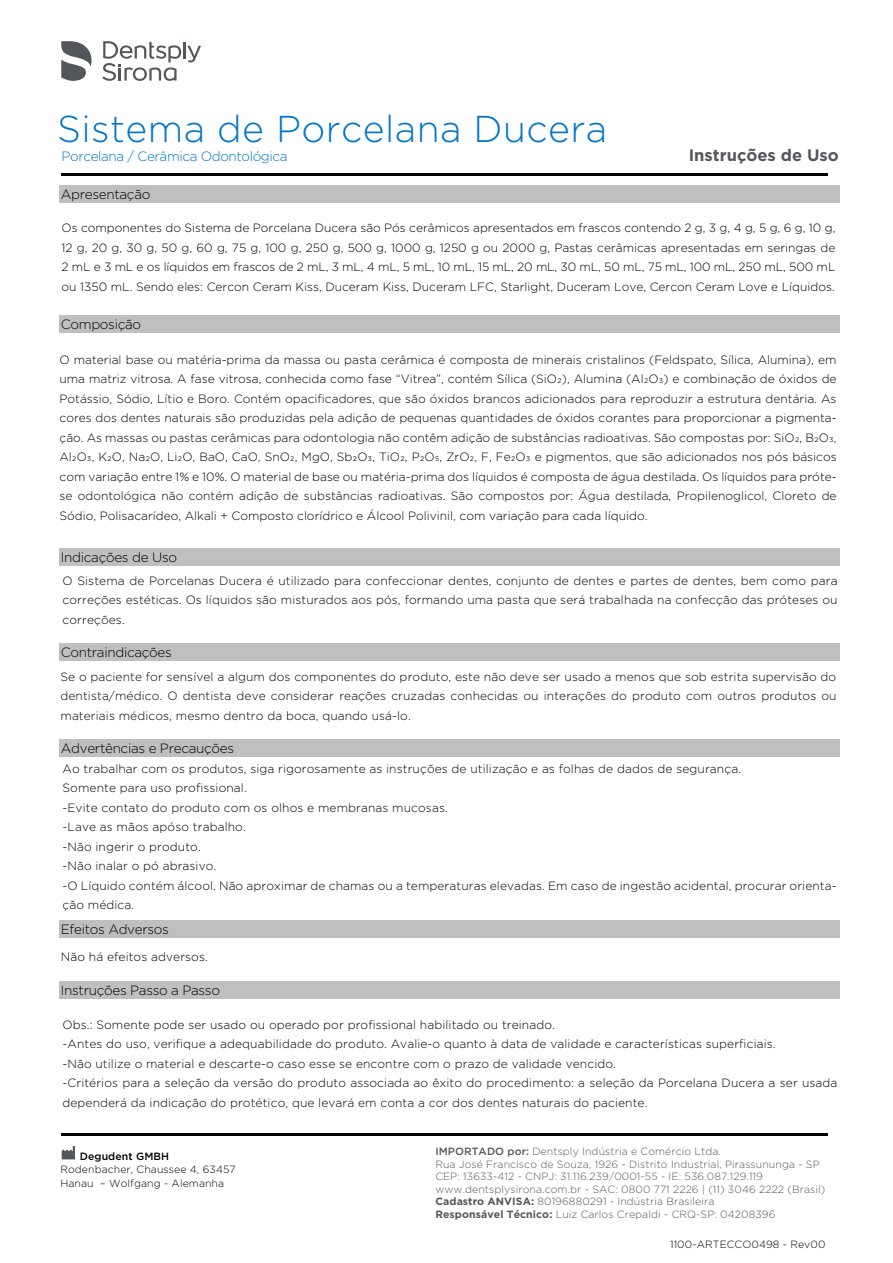
<style>
.page{position:relative;width:893px;height:1263px;background:#fff}
.page>*{position:absolute;margin:0;border:0;box-sizing:border-box;transform-origin:0 0}
.t1{font:300 37.35px "Gotham";letter-spacing:.01em;color:#0076c8}
.t2{font:700 16.5px "Gotham";color:#54575a}
.t3{font:300 13.5px "Gotham";letter-spacing:-.025em;color:#000}
.t4{font:300 13.5px "Gotham";letter-spacing:-.03em;color:#0076c8}
.t5{font:300 12px/19.5px "Gotham";letter-spacing:.01em;color:#000;text-align:justify}
.t6{font:300 10.5px/12.6px "Gotham";letter-spacing:.01em;color:#54575a}
.t7{font:300 10.5px/13.5px "Gotham";letter-spacing:.01em;color:#000}
.t8{font:500 10.5px "Gotham";letter-spacing:.01em;color:#000}
.s1{font-weight:500}
.s2{font-weight:700}
</style>
<div class="page">
<hr style="left:61px;top:173px;width:767px;height:2px;background:#000">
<hr style="left:61px;top:1133px;width:767px;height:3px;background:#000">
<div style="left:59px;top:185px;width:780px;height:18px;background:#bfbfbf"></div>
<div style="left:59px;top:315px;width:780px;height:17px;background:#bfbfbf"></div>
<div style="left:59px;top:548px;width:780px;height:17px;background:#bfbfbf"></div>
<div style="left:59px;top:644px;width:780px;height:17px;background:#bfbfbf"></div>
<div style="left:59px;top:739px;width:780px;height:17px;background:#bfbfbf"></div>
<div style="left:59px;top:920px;width:780px;height:18px;background:#bfbfbf"></div>
<div style="left:59px;top:981px;width:780px;height:17px;background:#bfbfbf"></div>
<hr style="left:183px;top:42px;width:3px;height:17px;background:#54575a">
<svg style="left:187px;top:46px;width:14px;height:16px"></svg>
<svg style="left:102px;top:41px;width:79px;height:40px"></svg>
<svg style="left:61px;top:41px;width:31px;height:40px"></svg>
<svg style="left:62px;top:1146px;width:13px;height:13px"></svg>
<h1 class="t1" style="left:57px;top:105px;width:551px">Sistema de Porcelana Ducera</h1>
<p class="t4" style="left:62px;top:147px;width:227px">Porcelana / Cerâmica Odontológica</p>
<h2 class="t2" style="left:689px;top:144px;width:152px">Instruções de Uso</h2>
<p class="t3" style="left:61px;top:186px;width:91px">Apresentação</p>
<p class="t5" style="left:62px;top:218px;width:775px">Os componentes do Sistema de Porcelana Ducera são Pós cerâmicos apresentados em frascos contendo 2 g, 3 g, 4 g, 5 g, 6 g, 10 g, 12 g, 20 g, 30 g, 50 g, 60 g, 75 g, 100 g, 250 g, 500 g, 1000 g, 1250 g ou 2000 g, Pastas cerâmicas apresentadas em seringas de 2 mL e 3 mL e os líquidos em frascos de 2 mL, 3 mL, 4 mL, 5 mL, 10 mL, 15 mL, 20 mL, 30 mL, 50 mL, 75 mL, 100 mL, 250 mL, 500 mL ou 1350 mL. Sendo eles: Cercon Ceram Kiss, Duceram Kiss, Duceram LFC, Starlight, Duceram Love, Cercon Ceram Love e Líquidos.</p>
<p class="t3" style="left:61px;top:315px;width:82px">Composição</p>
<p class="t5" style="left:59px;top:349px;width:779px">O material base ou matéria-prima da massa ou pasta cerâmica é composta de minerais cristalinos (Feldspato, Sílica, Alumina), em uma matriz vitrosa. A fase vitrosa, conhecida como fase “Vitrea”, contém Sílica (SiO2), Alumina (Al2O3) e combinação de óxidos de Potássio, Sódio, Lítio e Boro. Contém opacificadores, que são óxidos brancos adicionados para reproduzir a estrutura dentária. As cores dos dentes naturais são produzidas pela adição de pequenas quantidades de óxidos corantes para proporcionar a pigmenta&shy;ção. As massas ou pastas cerâmicas para odontologia não contêm adição de substâncias radioativas. São compostas por: SiO2, B2O3, Al2O3, K2O, Na2O, Li2O, BaO, CaO, SnO2, MgO, Sb2O3, TiO2, P2O5, ZrO2, F, Fe2O3 e pigmentos, que são adicionados nos pós básicos com variação entre 1% e 10%. O material de base ou matéria-prima dos líquidos é composta de água destilada. Os líquidos para próte&shy;se odontológica não contém adição de substâncias radioativas. São compostos por: Água destilada, Propilenoglicol, Cloreto de Sódio, Polisacarídeo, Alkali + Composto clorídrico e Álcool Polivinil, com variação para cada líquido.</p>
<p class="t3" style="left:61px;top:549px;width:118px">Indicações de Uso</p>
<p class="t5" style="left:62px;top:570px;width:776px">O Sistema de Porcelanas Ducera é utilizado para confeccionar dentes, conjunto de dentes e partes de dentes, bem como para correções estéticas. Os líquidos são misturados aos pós, formando uma pasta que será trabalhada na confecção das próteses ou correções.</p>
<p class="t3" style="left:61px;top:644px;width:113px">Contraindicações</p>
<p class="t5" style="left:60px;top:666px;width:778px">Se o paciente for sensível a algum dos componentes do produto, este não deve ser usado a menos que sob estrita supervisão do dentista/médico. O dentista deve considerar reações cruzadas conhecidas ou interações do produto com outros produtos ou materiais médicos, mesmo dentro da boca, quando usá-lo.</p>
<p class="t3" style="left:61px;top:739px;width:175px">Advertências e Precauções</p>
<p class="t5" style="left:62px;top:758px;width:776px;text-align:left">Ao trabalhar com os produtos, siga rigorosamente as instruções de utilização e as folhas de dados de segurança.<br>Somente para uso profissional.<br>-Evite contato do produto com os olhos e membranas mucosas.<br>-Lave as mãos apóso trabalho.<br>-Não ingerir o produto.<br>-Não inalar o pó abrasivo.<br>-O Líquido contém álcool. Não aproximar de chamas ou a temperaturas elevadas. Em caso de ingestão acidental, procurar orienta&shy;ção médica.</p>
<p class="t3" style="left:61px;top:921px;width:110px">Efeitos Adversos</p>
<p class="t5" style="left:61px;top:946px;width:149px">Não há efeitos adversos.</p>
<p class="t3" style="left:61px;top:981px;width:161px">Instruções Passo a Passo</p>
<p class="t5" style="left:62px;top:1014px;width:776px;text-align:left">Obs.: Somente pode ser usado ou operado por profissional habilitado ou treinado.<br>-Antes do uso, verifique a adequabilidade do produto. Avalie-o quanto à data de validade e características superficiais.<br>-Não utilize o material e descarte-o caso esse se encontre com o prazo de validade vencido.<br>-Critérios para a seleção da versão do produto associada ao êxito do procedimento: a seleção da Porcelana Ducera a ser usada dependerá da indicação do protético, que levará em conta a cor dos dentes naturais do paciente.</p>
<p class="t6" style="left:435px;top:1145px;width:391px"><span class="s1">IMPORTADO por:</span> Dentsply Indústria e Comércio Ltda.<br>Rua José Francisco de Souza, 1926 - Distrito Industrial, Pirassununga - SP CEP: 13633-412 - CNPJ: 31.116.239/0001-55 - IE: 536.087.129.119 www.dentsplysirona.com.br - SAC: 0800 771 2226 | (11) 3046 2222 (Brasil)<br><span class="s2">Cadastro ANVISA:</span> 80196880291 - Indústria Brasileira<br><span class="s2">Responsável Técnico:</span> Luiz Carlos Crepaldi - CRQ-SP: 04208396</p>
<p class="t8" style="left:80px;top:1149px;width:91px">Degudent GMBH</p>
<p class="t7" style="left:60px;top:1162px;width:177px">Rodenbacher, Chaussee 4, 63457<br>Hanau – Wolfgang - Alemanha</p>
<p class="t7" style="left:670px;top:1237px;width:157px">1100-ARTECCO0498 - Rev00</p>
</div>
